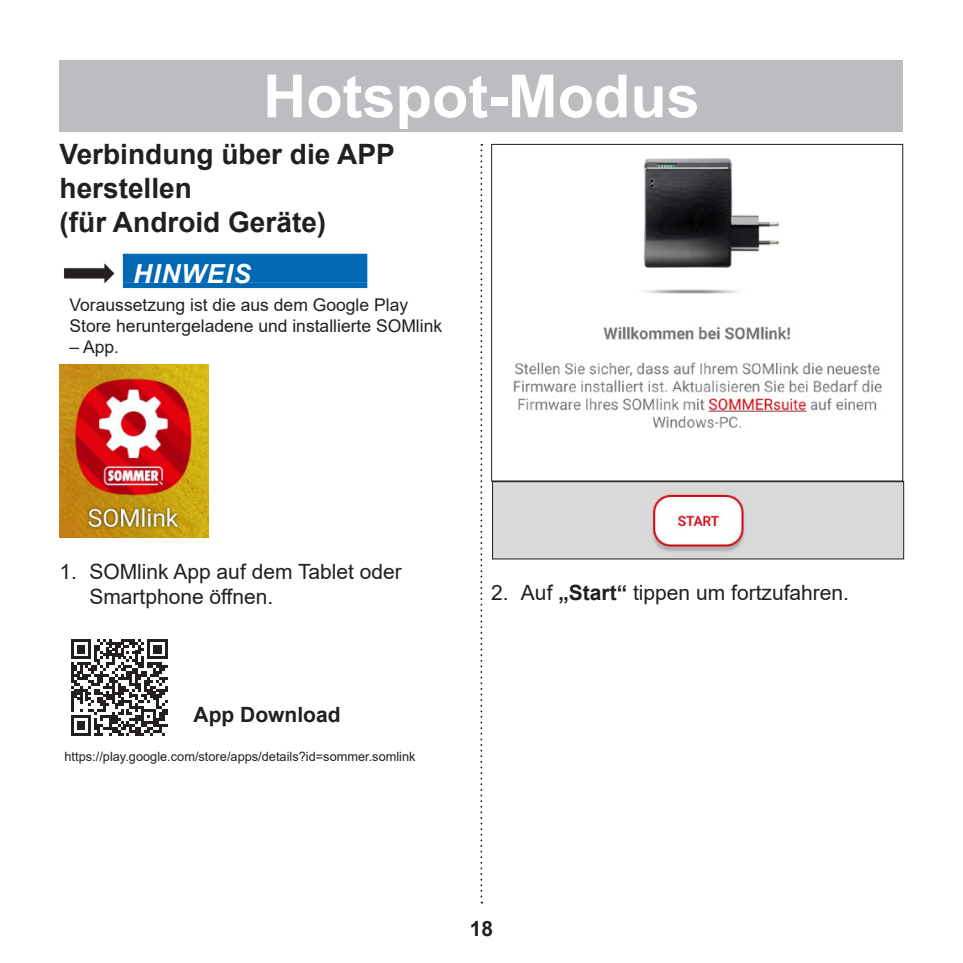
<style>
.page{position:relative;width:963px;height:963px;background:#fff}
.page>*{position:absolute;margin:0;border:0;box-sizing:border-box;transform-origin:0 0}
.t1{font:700 59.5px "Arial";color:#fff}
.t2{font:700 28px/33.6px "Arial";color:#231f20}
.t3{font:italic 700 26.25px "Arial";letter-spacing:.035em;color:#fff}
.t4{font:21px/24.5px "Arial";color:#231f20}
.t5{font:700 21px "Arial";color:#231f20}
.t6{font:17.5px/21px "Arial";color:#231f20}
.t7{font:12.95px "Arial";color:#231f20}
.s1{font-weight:700}
</style>
<div class="page">
<svg style="left:480px;top:144px;width:2px;height:759px"></svg>
<svg style="left:64px;top:263px;width:51px;height:20px"></svg>
<div style="left:123px;top:254px;width:244px;height:29px;background:#0168b3"></div>
<div style="left:123px;top:283px;width:244px;height:5px;background:#0168b3"></div>
<img style="left:60px;top:364px;width:148px;height:173px">
<svg style="left:71px;top:639px;width:96px;height:96px"></svg>
<img style="left:513px;top:158px;width:369px;height:270px">
<div style="left:491px;top:144px;width:412px;height:337px;border:1px solid #231f20"></div>
<img style="left:494px;top:483px;width:408px;height:74px">
<div style="left:492px;top:481px;width:412px;height:78px;border:1px solid #231f20"></div>
<div style="left:60px;top:60px;width:843px;height:71px;background:#bcbdc0"></div>
<h1 class="t1" style="left:322px;top:54px;width:319px">Überschrift</h1>
<h2 class="t2" style="left:60px;top:138px;width:336px">Verbindung über die APP herstellen<br>(für Android Geräte)</h2>
<h3 class="t3" style="left:133px;top:256px;width:119px">HINWEIS</h3>
<p class="t6" style="left:69px;top:294px;width:374px">Voraussetzung ist die aus dem Google Play<br>Store heruntergeladene und installierte SOMlink</p>
<p class="t6" style="left:69px;top:336px;width:51px">– App.</p>
<h1 class="t1" style="left:263px;top:54px;width:438px">Hotspot-Modus</h1>
<p class="t4" style="left:89px;top:559px;width:314px;text-indent:-30px">1. SOMlink App auf dem Tablet oder<br>Smartphone öffnen.</p>
<p class="t5" style="left:193px;top:699px;width:149px">App Download</p>
<p class="t7" style="left:64px;top:747px;width:352px">https://play.google.com/store/apps/details?id=sommer.somlink</p>
<p class="t4" style="left:491px;top:579px;width:359px">2. Auf <span class="s1">„Start“</span> tippen um fortzufahren.</p>
<p class="t5" style="left:470px;top:913px;width:25px">18</p>
</div>
